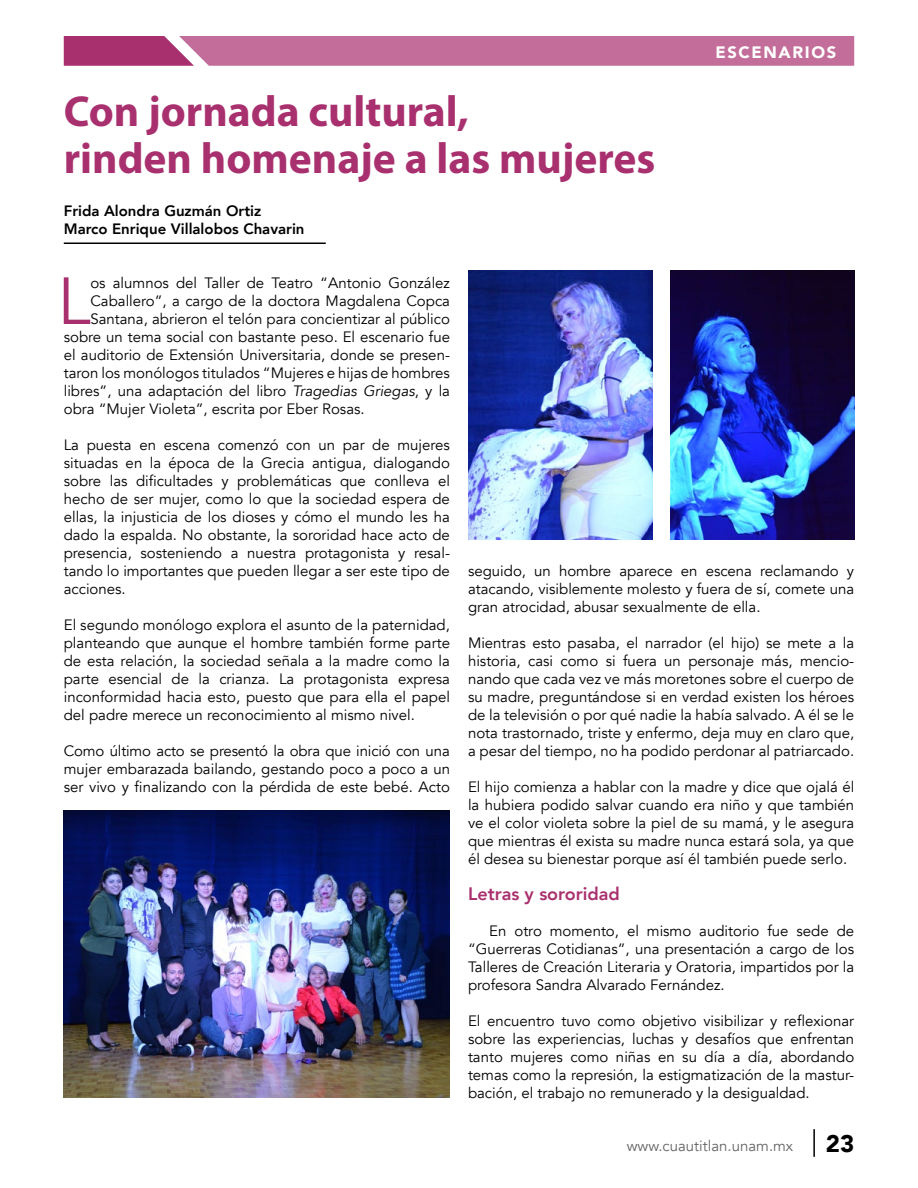
<style>
.page{position:relative;width:918px;height:1188px;background:#fff}
.page>*{position:absolute;margin:0;border:0;box-sizing:border-box;transform-origin:0 0}
.t1{font:65.85px "Avenir";color:#a9306e}
.t2{font:700 43.5px/46.5px "Myriad Pro";color:#a9306e}
.t3{font:900 24px "Avenir";color:#000}
.t4{font:800 18px "Avenir";color:#a9306e}
.t5{font:900 16.5px "Avenir";letter-spacing:.1em;color:#fff}
.t6{font:15px/18px "Avenir";color:#000;text-align:justify}
.t7{font:800 15px/18px "Avenir";color:#000}
.t8{font:15px "Avenir";color:#666}
.s1{font-style:italic}
</style>
<div class="page">
<hr style="left:64px;top:243px;width:262px;height:1px;background:#000">
<img style="left:64px;top:810px;width:386px;height:288px">
<img style="left:468px;top:270px;width:184px;height:270px">
<img style="left:670px;top:270px;width:184px;height:270px">
<svg style="left:64px;top:36px;width:790px;height:30px;background:#c06896"></svg>
<hr style="left:813px;top:1129px;width:2px;height:28px;background:#000">
<p class="t5" style="left:715px;top:38px;width:122px">ESCENARIOS</p>
<h2 class="t2" style="left:64px;top:87px;width:593px">Con jornada cultural,<br>rinden homenaje a las mujeres</h2>
<p class="t7" style="left:64px;top:202px;width:242px">Frida Alondra Guzmán Ortiz<br>Marco Enrique Villalobos Chavarin</p>
<h1 class="t1" style="left:57px;top:262px;width:34px">L</h1>
<p class="t6" style="left:90px;top:274px;width:361px">os alumnos del Taller de Teatro “Antonio González</p>
<p class="t6" style="left:90px;top:292px;width:361px">Caballero”, a cargo de la doctora Magdalena Copca</p>
<p class="t6" style="left:90px;top:310px;width:361px">Santana, abrieron el telón para concientizar al público</p>
<p class="t6" style="left:64px;top:328px;width:388px">sobre un tema social con bastante peso. El escenario fue</p>
<p class="t6" style="left:64px;top:346px;width:388px">el auditorio de Extensión Universitaria, donde se presen-</p>
<p class="t6" style="left:64px;top:364px;width:388px">taron los monólogos titulados “Mujeres e hijas de hombres</p>
<p class="t6" style="left:64px;top:382px;width:388px">libres”, una adaptación del libro <span class="s1">Tragedias Griegas</span>, y la</p>
<p class="t6" style="left:64px;top:400px;width:302px">obra “Mujer Violeta”, escrita por Eber Rosas.</p>
<p class="t6" style="left:64px;top:436px;width:388px">La puesta en escena comenzó con un par de mujeres situadas en la época de la Grecia antigua, dialogando sobre las dificultades y problemáticas que conlleva el hecho de ser mujer, como lo que la sociedad espera de ellas, la injusticia de los dioses y cómo el mundo les ha dado la espalda. No obstante, la sororidad hace acto de presencia, sosteniendo a nuestra protagonista y resal&shy;tando lo importantes que pueden llegar a ser este tipo de acciones.</p>
<p class="t6" style="left:64px;top:616px;width:388px">El segundo monólogo explora el asunto de la paternidad, planteando que aunque el hombre también forme parte de esta relación, la sociedad señala a la madre como la parte esencial de la crianza. La protagonista expresa inconformidad hacia esto, puesto que para ella el papel del padre merece un reconocimiento al mismo nivel.</p>
<p class="t6" style="left:64px;top:742px;width:388px">Como último acto se presentó la obra que inició con una mujer embarazada bailando, gestando poco a poco a un ser vivo y finalizando con la pérdida de este bebé. Acto</p>
<p class="t6" style="left:468px;top:562px;width:388px">seguido, un hombre aparece en escena reclamando y atacando, visiblemente molesto y fuera de sí, comete una gran atrocidad, abusar sexualmente de ella.</p>
<p class="t6" style="left:468px;top:634px;width:388px">Mientras esto pasaba, el narrador (el hijo) se mete a la historia, casi como si fuera un personaje más, mencio&shy;nando que cada vez ve más moretones sobre el cuerpo de su madre, preguntándose si en verdad existen los héroes de la televisión o por qué nadie la había salvado. A él se le nota trastornado, triste y enfermo, deja muy en claro que, a pesar del tiempo, no ha podido perdonar al patriarcado.</p>
<p class="t6" style="left:468px;top:778px;width:388px">El hijo comienza a hablar con la madre y dice que ojalá él la hubiera podido salvar cuando era niño y que también ve el color violeta sobre la piel de su mamá, y le asegura que mientras él exista su madre nunca estará sola, ya que él desea su bienestar porque así él también puede serlo.</p>
<p class="t4" style="left:468px;top:880px;width:153px">Letras y sororidad</p>
<p class="t6" style="left:468px;top:922px;width:388px;text-indent:21px">En otro momento, el mismo auditorio fue sede de “Guerreras Cotidianas”, una presentación a cargo de los Talleres de Creación Literaria y Oratoria, impartidos por la profesora Sandra Alvarado Fernández.</p>
<p class="t6" style="left:468px;top:1012px;width:388px">El encuentro tuvo como objetivo visibilizar y reflexionar sobre las experiencias, luchas y desafíos que enfrentan tanto mujeres como niñas en su día a día, abordando temas como la represión, la estigmatización de la mastur&shy;bación, el trabajo no remunerado y la desigualdad.</p>
<p class="t8" style="left:627px;top:1136px;width:168px">www.cuautitlan.unam.mx</p>
<h3 class="t3" style="left:826px;top:1123px;width:30px">23</h3>
</div>
